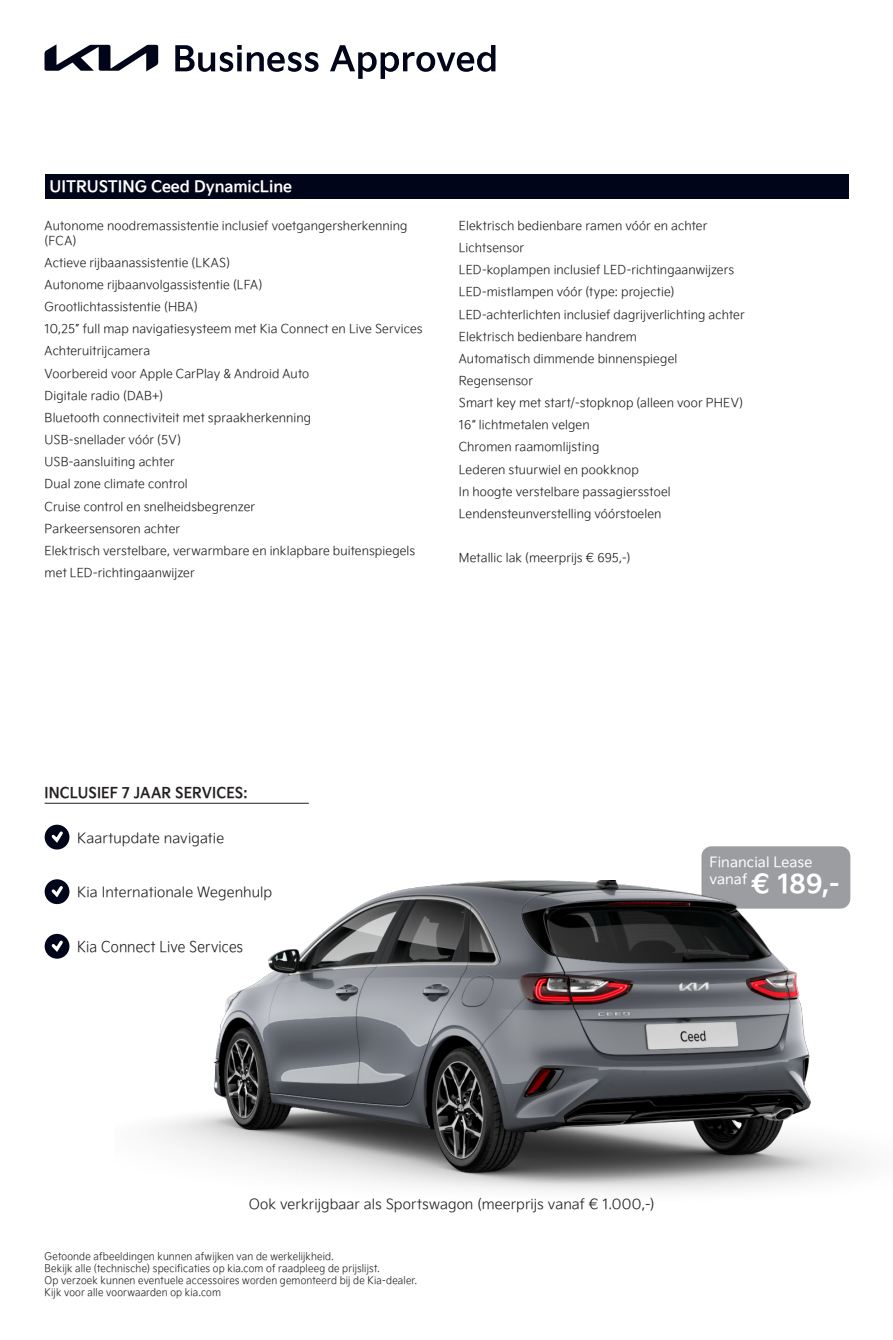
<style>
.page{position:relative;width:893px;height:1340px;background:#fff}
.page>*{position:absolute;margin:0;border:0;box-sizing:border-box;transform-origin:0 0}
.t1{font:26.25px "Kia Signature OTF Bold";color:#fff}
.t2{font:15.75px "Kia Signature OTF Bold";letter-spacing:-.005em;color:#fff}
.t3{font:14.88px "Kia Signature OTF Bold";letter-spacing:.01em;color:#231f20;scale:.92 1}
.t4{font:14.88px "Kia Signature OTF Light";letter-spacing:.01em;color:#231f20;scale:.92 1}
.t5{font:14px "Kia Signature OTF Light";letter-spacing:.01em;color:#231f20}
.t6{font:14px "Kia Signature OTF Regular";letter-spacing:.01em;color:#fff}
.t7{font:12.25px/22.1px "Kia Signature OTF Light";letter-spacing:.01em;color:#231f20}
.t8{font:10.5px/12.2px "Kia Signature OTF Light";letter-spacing:.02em;color:#231f20;scale:.92 1}
</style>
<div class="page">
<div style="left:701px;top:846px;width:149px;height:62px;background:#9b9da0;border-radius:10px"></div>
<img style="left:155px;top:881px;width:709px;height:311px">
<svg style="left:45px;top:45px;width:113px;height:26px"></svg>
<svg style="left:175px;top:45px;width:144px;height:27px"></svg>
<svg style="left:330px;top:45px;width:165px;height:34px"></svg>
<hr style="left:45px;top:802px;width:264px;height:1px;background:#231f20">
<div style="left:45px;top:824px;width:24px;height:25px;background:#000519;border-radius:50%"></div>
<svg style="left:51px;top:828px;width:15px;height:15px"></svg>
<div style="left:45px;top:879px;width:24px;height:25px;background:#000519;border-radius:50%"></div>
<svg style="left:51px;top:886px;width:12px;height:12px"></svg>
<div style="left:45px;top:933px;width:24px;height:25px;background:#000519;border-radius:50%"></div>
<svg style="left:51px;top:937px;width:15px;height:15px"></svg>
<div style="left:45px;top:174px;width:803px;height:24px;background:#000519"></div>
<p class="t2" style="left:50px;top:174px;width:244px">UITRUSTING Ceed DynamicLine</p>
<p class="t7" style="left:45px;top:218px;width:364px;line-height:14.7px">Autonome noodremassistentie inclusief voetgangersherkenning (FCA)</p>
<p class="t7" style="left:45px;top:251px;width:379px">Actieve rijbaanassistentie (LKAS)<br>Autonome rijbaanvolgassistentie (LFA)<br>Grootlichtassistentie (HBA)<br>10,25” full map navigatiesysteem met Kia Connect en Live Services Achteruitrijcamera<br>Voorbereid voor Apple CarPlay &amp; Android Auto<br>Digitale radio (DAB+)<br>Bluetooth connectiviteit met spraakherkenning<br>USB-snellader vóór (5V)<br>USB-aansluiting achter<br>Dual zone climate control<br>Cruise control en snelheidsbegrenzer<br>Parkeersensoren achter<br>Elektrisch verstelbare, verwarmbare en inklapbare buitenspiegels met LED-richtingaanwijzer</p>
<p class="t7" style="left:459px;top:214px;width:287px">Elektrisch bedienbare ramen vóór en achter Lichtsensor<br>LED-koplampen inclusief LED-richtingaanwijzers LED-mistlampen vóór (type: projectie)<br>LED-achterlichten inclusief dagrijverlichting achter Elektrisch bedienbare handrem<br>Automatisch dimmende binnenspiegel Regensensor<br>Smart key met start/-stopknop (alleen voor PHEV)<br>16“ lichtmetalen velgen<br>Chromen raamomlijsting<br>Lederen stuurwiel en pookknop<br>In hoogte verstelbare passagiersstoel Lendensteunverstelling vóórstoelen</p>
<p class="t7" style="left:459px;top:546px;width:173px">Metallic lak (meerprijs € 695,-)</p>
<p class="t3" style="left:45px;top:781px;width:222px">INCLUSIEF 7 JAAR SERVICES:</p>
<p class="t5" style="left:77px;top:827px;width:149px">Kaartupdate navigatie</p>
<p class="t5" style="left:77px;top:882px;width:197px">Kia Internationale Wegenhulp</p>
<p class="t4" style="left:77px;top:935px;width:182px">Kia Connect Live Services</p>
<p class="t6" style="left:709px;top:851px;width:105px">Financial Lease</p>
<h1 class="t1" style="left:709px;top:863px;width:132px"><sup>vanaf</sup> € 189,-</h1>
<p class="t5" style="left:249px;top:1193px;width:407px">Ook verkrijgbaar als Sportswagon (meerprijs vanaf € 1.000,-)</p>
<p class="t8" style="left:45px;top:1249px;width:406px">Getoonde afbeeldingen kunnen afwijken van de werkelijkheid.<br>Bekijk alle (technische) specificaties op kia.com of raadpleeg de prijslijst.<br>Op verzoek kunnen eventuele accessoires worden gemonteerd bij de Kia-dealer.<br>Kijk voor alle voorwaarden op kia.com</p>
</div>
